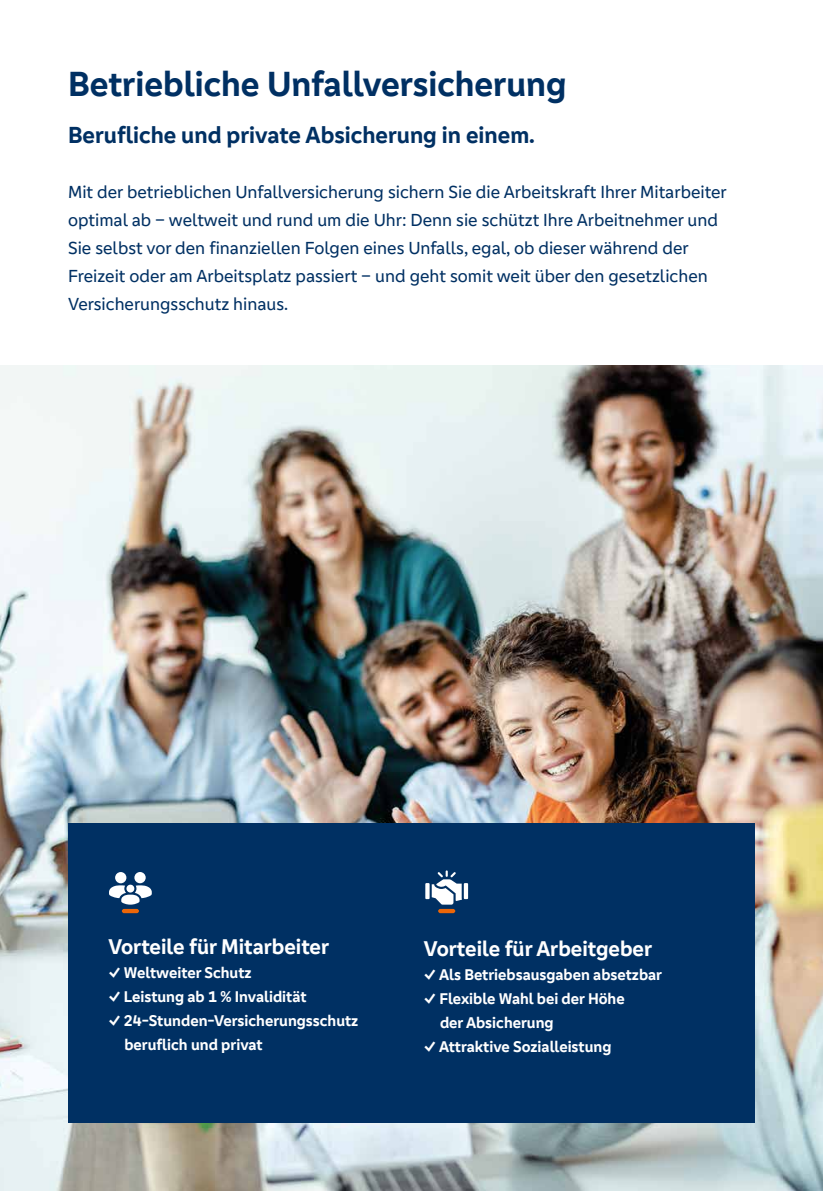
<style>
.page{position:relative;width:823px;height:1191px;background:#fff}
.page>*{position:absolute;margin:0;border:0;box-sizing:border-box;transform-origin:0 0}
.t1{font:700 36px "Genos GFG";color:#003063}
.t2{font:700 24px "Genos GFG";color:#003063}
.t3{font:700 22px "Genos GFG";color:#fff}
.t4{font:18px/28px "Genos GFG";color:#003063}
.t5{font:700 16px/24px "Genos GFG";color:#fff}
</style>
<div class="page">
<img style="left:0;top:366px;width:822px;height:825px">
<div style="left:68px;top:823px;width:686px;height:300px;background:#003063"></div>
<svg style="left:109px;top:872px;width:43px;height:32px"></svg>
<hr style="left:122px;top:909px;width:17px;height:4px;background:#ec6608;border-radius:2px">
<svg style="left:425px;top:870px;width:43px;height:34px"></svg>
<hr style="left:438px;top:909px;width:17px;height:4px;background:#ec6608;border-radius:2px">
<h1 class="t1" style="left:68px;top:63px;width:499px">Betriebliche Unfallversicherung</h1>
<h2 class="t2" style="left:68px;top:121px;width:468px">Berufliche und private Absicherung in einem.</h2>
<p class="t4" style="left:68px;top:178px;width:660px">Mit der betrieblichen Unfallversicherung sichern Sie die Arbeitskraft Ihrer Mitarbeiter optimal ab – weltweit und rund um die Uhr: Denn sie schützt Ihre Arbeitnehmer und Sie selbst vor den finanziellen Folgen eines Unfalls, egal, ob dieser während der Freizeit oder am Arbeitsplatz passiert – und geht somit weit über den gesetzlichen Versicherungsschutz hinaus.</p>
<p class="t3" style="left:108px;top:934px;width:222px">Vorteile für Mitarbeiter</p>
<p class="t5" style="left:108px;top:961px;width:145px">✓ Weltweiter Schutz</p>
<p class="t5" style="left:108px;top:985px;width:199px">✓ Leistung ab 1 % Invalidität</p>
<p class="t5" style="left:124px;top:1009px;width:235px;text-indent:-16px">✓ 24-Stunden-Versicherungsschutz beruflich und privat</p>
<p class="t3" style="left:423px;top:935px;width:229px">Vorteile für Arbeitgeber</p>
<p class="t5" style="left:423px;top:962px;width:239px">✓ Als Betriebsausgaben absetzbar</p>
<p class="t5" style="left:439px;top:986px;width:186px;text-indent:-16px">✓ Flexible Wahl bei der Höhe der Absicherung</p>
<p class="t5" style="left:423px;top:1034px;width:189px">✓ Attraktive Sozialleistung</p>
</div>
